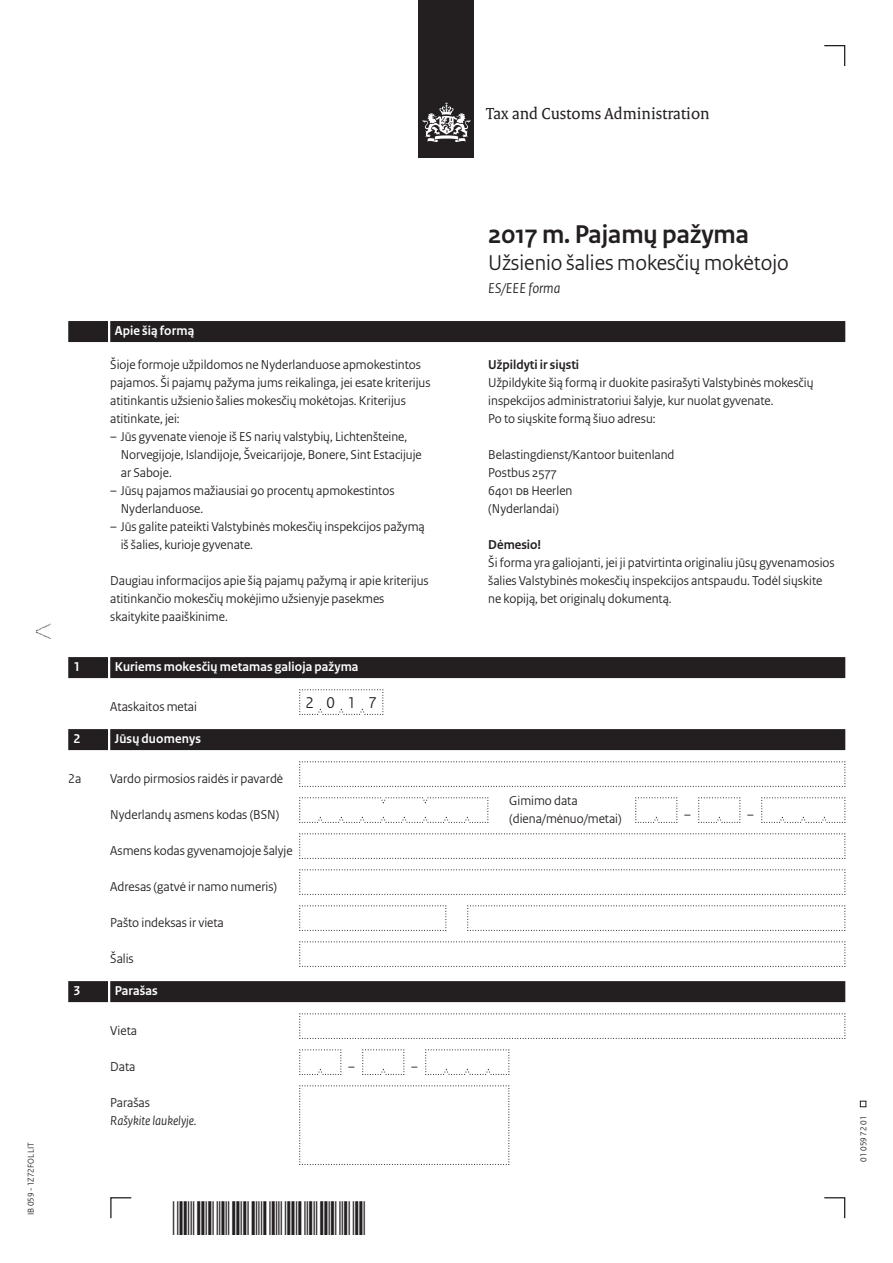
<style>
.page{position:relative;width:893px;height:1263px;background:#fff}
.page>*{position:absolute;margin:0;border:0;box-sizing:border-box;transform-origin:0 0}
.t1{font:700 27px "Rijksoverheid Sans Heading";color:#231f20}
.t2{font:22.5px "Rijksoverheid Sans Heading";color:#231f20}
.t3{font:17.25px "Rijksoverheid Serif";color:#231f20}
.t4{font:16.5px "Rijksoverheid Sans Heading";color:#231f20}
.t5{font:italic 15px "Rijksoverheid Sans Heading";color:#231f20}
.t6{font:13.5px/18px "Rijksoverheid Sans Heading";color:#231f20}
.t7{font:700 13.5px "Rijksoverheid Sans Heading";letter-spacing:.01em;color:#fff}
.t8{font:700 13.5px "Rijksoverheid Sans Heading";color:#231f20}
.t9{font:italic 13.5px "Rijksoverheid Sans Heading";color:#231f20}
.t10{font:9px "Rijksoverheid Sans Heading";color:#231f20}
</style>
<div class="page">
<div style="left:419px;top:0;width:55px;height:158px;background:#231f20"></div>
<svg style="left:423px;top:102px;width:47px;height:40px"></svg>
<svg style="left:824px;top:1197px;width:22px;height:22px"></svg>
<svg style="left:110px;top:1197px;width:22px;height:22px"></svg>
<svg style="left:824px;top:45px;width:22px;height:21px"></svg>
<svg style="left:860px;top:1101px;width:6px;height:6px"></svg>
<svg style="left:36px;top:624px;width:15px;height:15px"></svg>
<div style="left:110px;top:321px;width:735px;height:21px;background:#231f20"></div>
<div style="left:68px;top:321px;width:40px;height:21px;background:#231f20"></div>
<div style="left:110px;top:657px;width:735px;height:21px;background:#231f20"></div>
<div style="left:68px;top:657px;width:40px;height:21px;background:#231f20"></div>
<div style="left:110px;top:729px;width:735px;height:21px;background:#231f20"></div>
<div style="left:68px;top:729px;width:40px;height:21px;background:#231f20"></div>
<div style="left:110px;top:981px;width:735px;height:21px;background:#231f20"></div>
<div style="left:68px;top:981px;width:40px;height:21px;background:#231f20"></div>
<svg style="left:299px;top:689px;width:85px;height:26px"></svg>
<svg style="left:299px;top:761px;width:547px;height:26px"></svg>
<svg style="left:299px;top:797px;width:190px;height:26px"></svg>
<svg style="left:635px;top:797px;width:43px;height:26px"></svg>
<svg style="left:698px;top:797px;width:43px;height:26px"></svg>
<svg style="left:761px;top:797px;width:85px;height:26px"></svg>
<svg style="left:299px;top:833px;width:547px;height:26px"></svg>
<svg style="left:299px;top:869px;width:547px;height:26px"></svg>
<svg style="left:299px;top:905px;width:148px;height:26px"></svg>
<svg style="left:467px;top:905px;width:379px;height:26px"></svg>
<svg style="left:299px;top:941px;width:547px;height:26px"></svg>
<svg style="left:299px;top:1013px;width:547px;height:26px"></svg>
<svg style="left:299px;top:1049px;width:43px;height:26px"></svg>
<svg style="left:362px;top:1049px;width:43px;height:26px"></svg>
<svg style="left:425px;top:1049px;width:85px;height:26px"></svg>
<svg style="left:299px;top:1085px;width:211px;height:80px"></svg>
<p class="t3" style="left:486px;top:103px;width:225px">Tax and Customs Administration</p>
<p class="t10" style="left:26px;top:1215px;width:74px;rotate:-90deg">IB 059 - 1Z72FOL LIT</p>
<p class="t7" style="left:115px;top:323px;width:81px">Apie šią formą</p>
<p class="t6" style="left:110px;top:356px;width:322px">Šioje formoje užpildomos ne Nyderlanduose apmokestintos pajamos. Ši pajamų pažyma jums reikalinga, jei esate kriterijus atitinkantis užsienio šalies mokesčių mokėtojas. Kriterijus atitinkate, jei:</p>
<p class="t6" style="left:121px;top:428px;width:303px;text-indent:-11px">– Jūs gyvenate vienoje iš ES narių valstybių, Lichtenšteine,<br>Norvegijoje, Islandijoje, Šveicarijoje, Bonere, Sint Estacijuje ar Saboje.</p>
<p class="t6" style="left:121px;top:482px;width:275px;text-indent:-11px">– Jūsų pajamos mažiausiai 90 procentų apmokestintos<br>Nyderlanduose.</p>
<p class="t6" style="left:121px;top:518px;width:305px;text-indent:-11px">– Jūs galite pateikti Valstybinės mokesčių inspekcijos pažymą iš šalies, kurioje gyvenate.</p>
<p class="t6" style="left:110px;top:572px;width:320px">Daugiau informacijos apie šią pajamų pažymą ir apie kriterijus atitinkančio mokesčių mokėjimo užsienyje pasekmes skaitykite paaiškinime.</p>
<p class="t7" style="left:74px;top:659px;width:8px">1</p>
<p class="t7" style="left:115px;top:659px;width:245px">Kuriems mokesčių metamas galioja pažyma</p>
<p class="t6" style="left:110px;top:698px;width:88px">Ataskaitos metai</p>
<p class="t7" style="left:74px;top:731px;width:8px">2</p>
<p class="t7" style="left:115px;top:731px;width:88px">Jūsų duomenys</p>
<p class="t6" style="left:68px;top:770px;width:15px">2a</p>
<p class="t6" style="left:110px;top:770px;width:174px">Vardo pirmosios raidės ir pavardė</p>
<p class="t4" style="left:306px;top:693px;width:73px">2017</p>
<h1 class="t1" style="left:488px;top:219px;width:262px">2017 m. Pajamų pažyma</h1>
<h2 class="t2" style="left:488px;top:250px;width:302px">Užsienio šalies mokesčių mokėtojo</h2>
<p class="t5" style="left:488px;top:279px;width:74px">ES/EEE forma</p>
<p class="t8" style="left:488px;top:357px;width:92px">Užpildyti ir siųsti</p>
<p class="t6" style="left:488px;top:374px;width:327px">Užpildykite šią formą ir duokite pasirašyti Valstybinės mokesčių inspekcijos administratoriui šalyje, kur nuolat gyvenate.<br>Po to siųskite formą šiuo adresu:</p>
<p class="t6" style="left:488px;top:446px;width:188px">Belastingdienst/Kantoor buitenland<br>Postbus 2577<br>6401 DB Heerlen<br>(Nyderlandai)</p>
<p class="t8" style="left:488px;top:537px;width:54px">Dėmesio!</p>
<p class="t6" style="left:488px;top:554px;width:348px">Ši forma yra galiojanti, jei ji patvirtinta originaliu jūsų gyvenamosios šalies Valstybinės mokesčių inspekcijos antspaudu. Todėl siųskite ne kopiją, bet originalų dokumentą.</p>
<p class="t6" style="left:509px;top:792px;width:70px">Gimimo data</p>
<p class="t6" style="left:110px;top:806px;width:170px">Nyderlandų asmens kodas (BSN)</p>
<p class="t6" style="left:509px;top:810px;width:114px">(diena/mėnuo/metai)</p>
<p class="t6" style="left:110px;top:842px;width:184px">Asmens kodas gyvenamojoje šalyje</p>
<p class="t6" style="left:110px;top:878px;width:168px">Adresas (gatvė ir namo numeris)</p>
<p class="t6" style="left:110px;top:914px;width:115px">Pašto indeksas ir vieta</p>
<p class="t6" style="left:110px;top:950px;width:25px">Šalis</p>
<p class="t7" style="left:74px;top:983px;width:8px">3</p>
<p class="t7" style="left:115px;top:983px;width:45px">Parašas</p>
<p class="t6" style="left:110px;top:1022px;width:28px">Vieta</p>
<p class="t6" style="left:110px;top:1058px;width:27px">Data</p>
<p class="t6" style="left:110px;top:1094px;width:41px">Parašas</p>
<p class="t9" style="left:110px;top:1113px;width:88px">Rašykite laukelyje.</p>
<p class="t6" style="left:348px;top:1058px;width:8px">–</p>
<p class="t6" style="left:411px;top:1058px;width:8px">–</p>
<p class="t6" style="left:684px;top:806px;width:8px">–</p>
<p class="t6" style="left:747px;top:806px;width:8px">–</p>
<p class="t10" style="left:858px;top:1161px;width:47px;rotate:-90deg">01 059 72 01</p>
</div>
